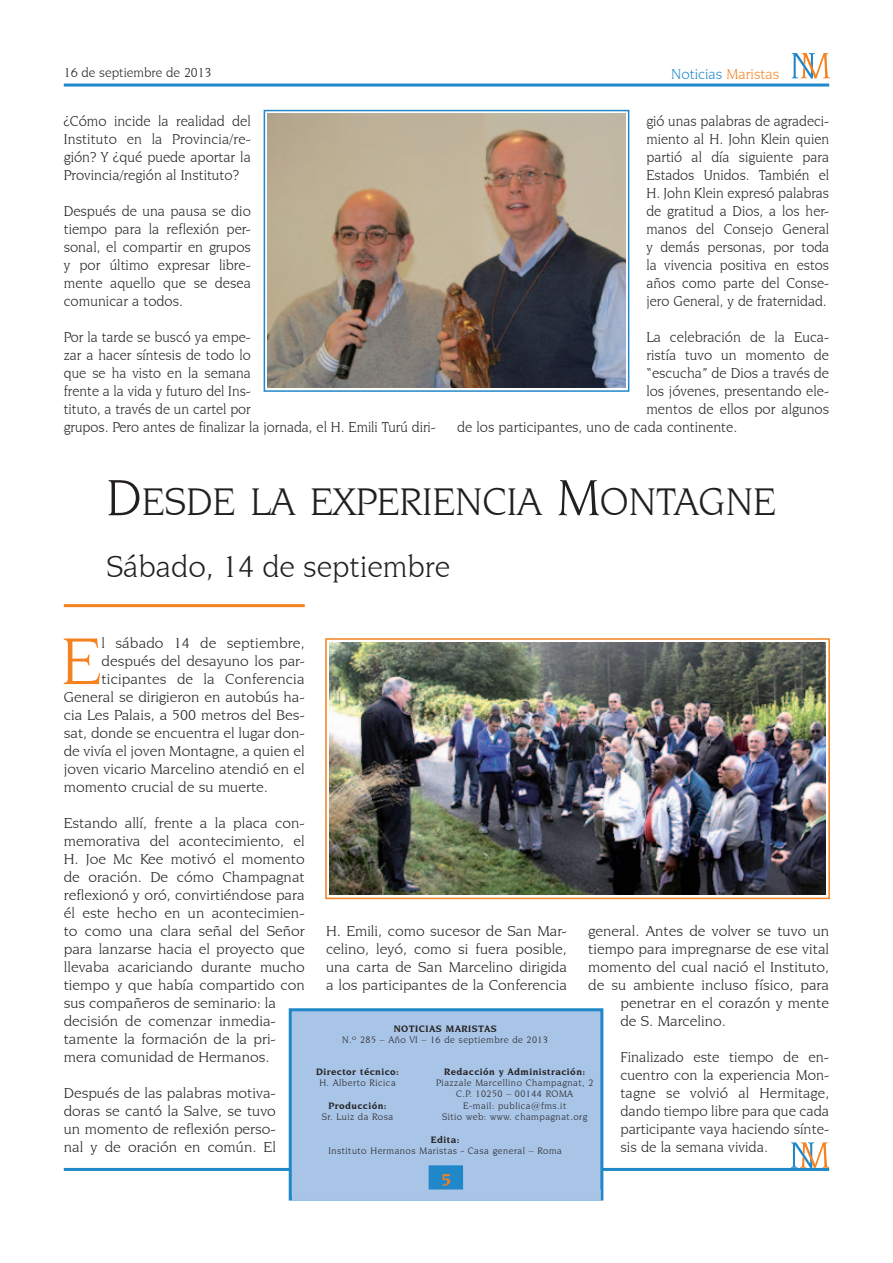
<style>
.page{position:relative;width:893px;height:1263px;background:#fff}
.page>*{position:absolute;margin:0;border:0;box-sizing:border-box;transform-origin:0 0}
.t1{font:70.2px "Novarese IT Cby BT";color:#f58220;scale:1.04 1}
.t2{font:40.5px "Novarese IT Cby BT";color:#231f20}
.t3{font:31.5px "Novarese IT Cby BT";color:#231f20}
.t4{font:700 18px "Novarese IT Cby BT";color:#f58220}
.t5{font:15px/18px "Novarese IT Cby BT";color:#231f20;text-align:justify;scale:1.04 1}
.t6{font:15px/18px "Novarese IT Cby BT";color:#231f20;text-align:justify}
.t7{font:15px/18px "Novarese IT Cby BT";color:#231f20;scale:.96 1}
.t8{font:15px "Novarese IT Cby BT";color:#2088c9}
.t9{font:13.5px "Novarese IT Cby BT";color:#231f20}
.t10{font:9.75px/11.2px "Novarese IT Cby BT";letter-spacing:.05em;color:#231f20;text-align:center}
.t11{font:700 9.75px "Novarese IT Cby BT";letter-spacing:.05em;color:#231f20}
.s1{color:#f58220}
.s2{font-size:54px}
</style>
<div class="page">
<hr style="left:64px;top:84px;width:765px;height:3px;background:#2088c9">
<svg style="left:791px;top:1142px;width:38px;height:26px"></svg>
<hr style="left:64px;top:1168px;width:765px;height:3px;background:#2088c9">
<div style="left:289px;top:1008px;width:314px;height:192px;background:#a8c4e6;border:3px solid #2088c9"></div>
<div style="left:429px;top:1165px;width:34px;height:25px;background:#2088c9;border:3px solid #2088c9"></div>
<div style="left:292px;top:1190px;width:309px;height:10px;background:#a8c4e6"></div>
<hr style="left:64px;top:604px;width:241px;height:3px;background:#f58220">
<img style="left:268px;top:114px;width:357px;height:273px">
<div style="left:264px;top:110px;width:365px;height:282px;border:2px solid #2088c9"></div>
<img style="left:330px;top:642px;width:495px;height:252px">
<div style="left:325px;top:638px;width:505px;height:261px;border:2px solid #f58220"></div>
<svg style="left:792px;top:53px;width:38px;height:25px"></svg>
<p class="t9" style="left:64px;top:64px;width:149px">16 de septiembre de 2013</p>
<p class="t8" style="left:671px;top:65px;width:110px">Noticias <span class="s1">Maristas</span></p>
<p class="t6" style="left:64px;top:112px;width:189px">¿Cómo incide la realidad del Instituto en la Provincia/re&shy;gión? Y ¿qué puede aportar la Provincia/región al Instituto?</p>
<p class="t6" style="left:64px;top:202px;width:189px">Después de una pausa se dio tiempo para la reflexión per&shy;sonal, el compartir en grupos y por último expresar libre&shy;mente aquello que se desea comunicar a todos.</p>
<p class="t7" style="left:64px;top:328px;width:389px">Por la tarde se buscó ya empe-<br>zar a hacer síntesis de todo lo<br>que se ha visto en la semana<br>frente a la vida y futuro del Ins-<br>tituto, a través de un cartel por<br>grupos. Pero antes de finalizar la jornada, el H. Emili Turú diri-</p>
<p class="t7" style="left:646px;top:112px;width:192px;text-align:justify">gió unas palabras de agradeci&shy;miento al H. John Klein quien partió al día siguiente para Estados Unidos. También el H. John Klein expresó palabras de gratitud a Dios, a los her&shy;manos del Consejo General y demás personas, por toda la vivencia positiva en estos años como parte del Conse&shy;jero General, y de fraternidad.</p>
<p class="t6" style="left:646px;top:328px;width:184px">La celebración de la Euca-</p>
<p class="t6" style="left:646px;top:346px;width:184px">ristía tuvo un momento de</p>
<p class="t6" style="left:646px;top:364px;width:184px">“escucha” de Dios a través de</p>
<p class="t6" style="left:646px;top:382px;width:184px">los jóvenes, presentando ele-</p>
<p class="t6" style="left:646px;top:400px;width:184px">mentos de ellos por algunos</p>
<p class="t6" style="left:457px;top:418px;width:281px">de los participantes, uno de cada continente.</p>
<h2 class="t2" style="left:106px;top:478px;width:671px"><span class="s2">D</span>ESDE LA EXPERIENCIA <span class="s2">M</span>ONTAGNE</h2>
<h3 class="t3" style="left:106px;top:548px;width:346px">Sábado, 14 de septiembre</h3>
<h1 class="t1" style="left:61px;top:619px;width:41px">E</h1>
<p class="t5" style="left:102px;top:634px;width:197px">l sábado 14 de septiembre,</p>
<p class="t5" style="left:102px;top:652px;width:197px">después del desayuno los par-</p>
<p class="t5" style="left:102px;top:670px;width:197px">ticipantes de la Conferencia</p>
<p class="t5" style="left:64px;top:688px;width:233px">General se dirigieron en autobús ha-</p>
<p class="t5" style="left:64px;top:706px;width:233px">cia Les Palais, a 500 metros del Bes-</p>
<p class="t5" style="left:64px;top:724px;width:233px">sat, donde se encuentra el lugar don-</p>
<p class="t5" style="left:64px;top:742px;width:233px">de vivía el joven Montagne, a quien el</p>
<p class="t5" style="left:64px;top:760px;width:233px">joven vicario Marcelino atendió en el</p>
<p class="t5" style="left:64px;top:778px;width:198px">momento crucial de su muerte.</p>
<p class="t5" style="left:64px;top:814px;width:233px;text-align:left">Estando allí, frente a la placa con&shy;memorativa del acontecimiento, el<br>H. Joe Mc Kee motivó el momento de oración. De cómo Champagnat reflexionó y oró, convirtiéndose para él este hecho en un acontecimien&shy;to como una clara señal del Señor para lanzarse hacia el proyecto que llevaba acariciando durante mucho tiempo y que había compartido con sus compañeros de seminario: la decisión de comenzar inmedia&shy;tamente la formación de la pri&shy;mera comunidad de Hermanos.</p>
<p class="t5" style="left:64px;top:1084px;width:206px">Después de las palabras motiva&shy;doras se cantó la Salve, se tuvo un momento de reflexión perso&shy;nal y de oración en común. El</p>
<p class="t5" style="left:326px;top:922px;width:233px">H. Emili, como sucesor de San Mar&shy;celino, leyó, como si fuera posible, una carta de San Marcelino dirigida a los participantes de la Conferencia</p>
<p class="t5" style="left:588px;top:922px;width:233px">general. Antes de volver se tuvo un</p>
<p class="t5" style="left:588px;top:940px;width:233px">tiempo para impregnarse de ese vital</p>
<p class="t5" style="left:588px;top:958px;width:233px">momento del cual nació el Instituto,</p>
<p class="t5" style="left:588px;top:976px;width:233px">de su ambiente incluso físico, para</p>
<p class="t5" style="left:620px;top:994px;width:202px">penetrar en el corazón y mente</p>
<p class="t5" style="left:620px;top:1012px;width:103px">de S. Marcelino.</p>
<p class="t6" style="left:620px;top:1048px;width:210px">Finalizado este tiempo de en&shy;cuentro con la experiencia Mon&shy;tagne se volvió al Hermitage, dando tiempo libre para que cada participante vaya haciendo sínte&shy;sis de la semana vivida.</p>
<p class="t11" style="left:394px;top:1023px;width:104px">noticiaS MARISTAS</p>
<p class="t10" style="left:342px;top:1034px;width:207px">N.º 285 – Año VI – 16 de septiembre de 2013</p>
<p class="t11" style="left:316px;top:1066px;width:85px">Director técnico:</p>
<p class="t10" style="left:319px;top:1077px;width:78px">H. Alberto Ricica</p>
<p class="t11" style="left:328px;top:1099px;width:60px">Producción:</p>
<p class="t10" style="left:322px;top:1111px;width:73px">Sr. Luiz da Rosa</p>
<p class="t11" style="left:444px;top:1066px;width:143px">Redacción y Administración:</p>
<p class="t10" style="left:436px;top:1077px;width:159px">Piazzale Marcellino Champagnat, 2<br>C.P. 10250 – 00144 ROMA<br>E-mail: publica@fms.it<br>Sitio web: www. champagnat.org</p>
<p class="t11" style="left:431px;top:1133px;width:30px">Edita:</p>
<p class="t10" style="left:328px;top:1145px;width:235px">Instituto Hermanos Maristas - Casa general – Roma</p>
<p class="t4" style="left:441px;top:1169px;width:12px">5</p>
</div>
